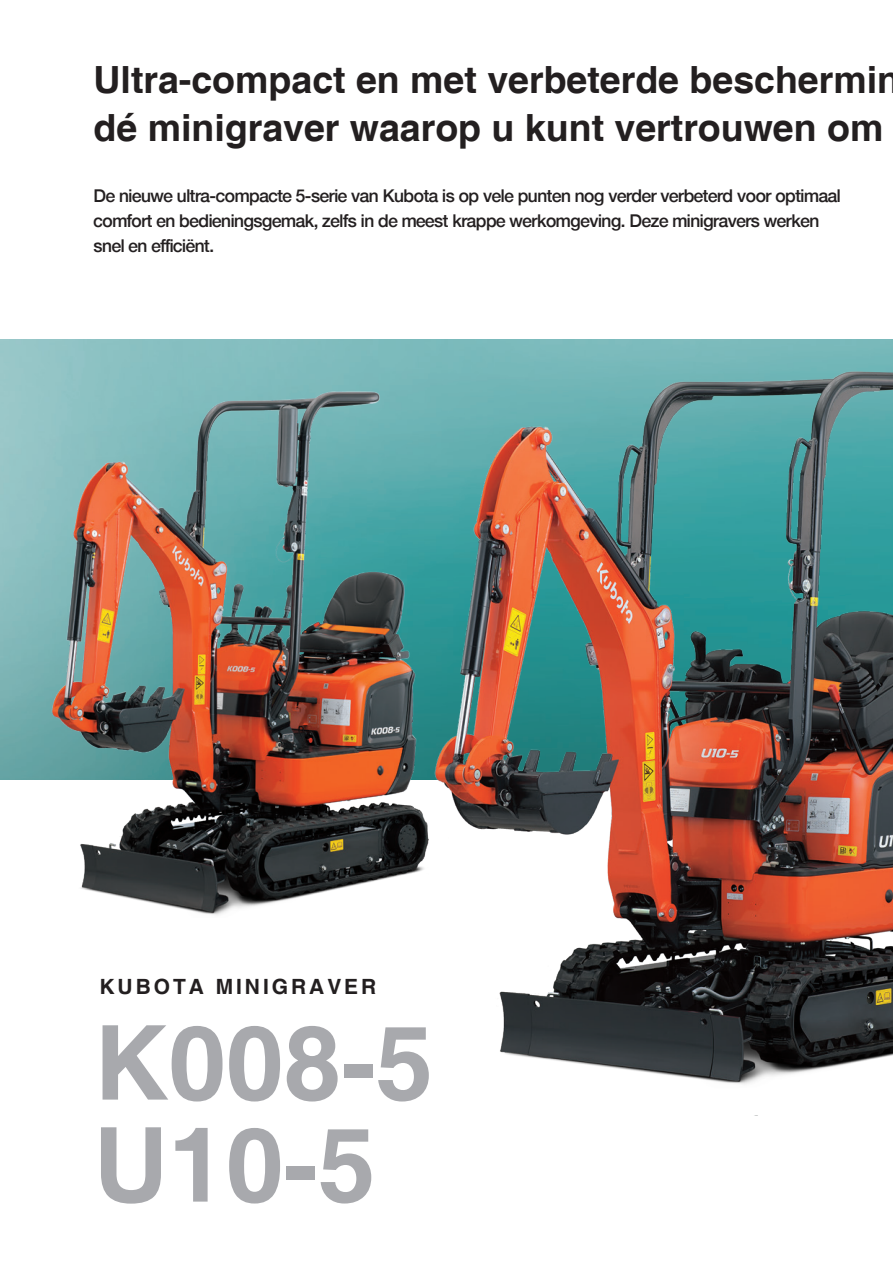
<style>
.page{position:relative;width:893px;height:1263px;background:#fff}
.page>*{position:absolute;margin:0;border:0;box-sizing:border-box;transform-origin:0 0}
.t1{font:700 103.5px "Helvetica";color:#a8a9ad}
.t2{font:700 37.5px/48px "Helvetica";color:#231f20}
.ノーマル{font:700 21px "Helvetica";letter-spacing:.14em;color:#231f20}
.t3{font:500 18px/24.8px "Helvetica";letter-spacing:-.02em;color:#231f20}
</style>
<div class="page">
<img style="left:0;top:339px;width:893px;height:440px">
<img style="left:27px;top:376px;width:395px;height:539px">
<img style="left:422px;top:360px;width:471px;height:724px">
<p class="t2" style="left:94px;top:58px;width:808px">Ultra-compact en met verbeterde beschermin dé minigraver waarop u kunt vertrouwen om</p>
<p class="t3" style="left:94px;top:184px;width:748px">De nieuwe ultra-compacte 5-serie van Kubota is op vele punten nog verder verbeterd voor optimaal comfort en bedieningsgemak, zelfs in de meest krappe werkomgeving. Deze minigravers werken snel en efficiënt.</p>
<p class="ノーマル" style="left:99px;top:974px;width:278px">KUBOTA MINIGRAVER</p>
<p class="t1" style="left:94px;top:1000px;width:341px">K008-5</p>
<p class="t1" style="left:94px;top:1102px;width:283px">U10-5</p>
</div>
